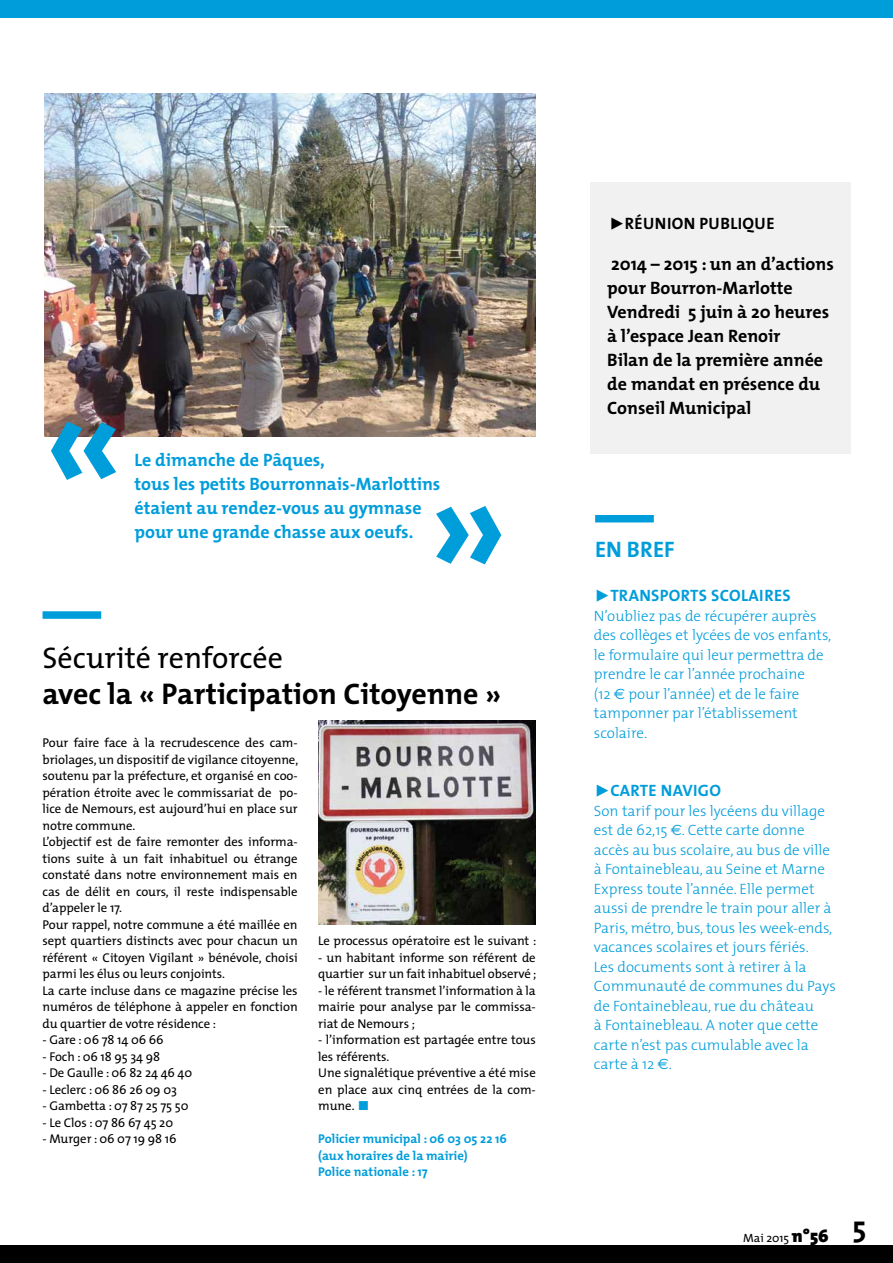
<style>
.page{position:relative;width:893px;height:1263px;background:#fff}
.page>*{position:absolute;margin:0;border:0;box-sizing:border-box;transform-origin:0 0}
.t1{font:700 150px "The Mix";color:#009ddb}
.t2{font:700 30px "The Mix";color:#000}
.t3{font:30px "The Mix";color:#000}
.t4{font:700 22.5px "The Mix";color:#009ddb}
.t5{font:700 18px/24px "The Mix";color:#000}
.t6{font:700 18px/24px "The Mix";color:#009ddb}
.t7{font:700 16.5px "The Mix";letter-spacing:.095em;color:#009ddb}
.t8{font:700 16.5px "The Mix";color:#000}
.t9{font:300 15px/19.5px "The Mix";color:#009ddb}
.t10{font:12.75px/16.5px "The Mix";letter-spacing:-.005em;color:#000}
.t11{font:700 12.75px/16.5px "The Mix";color:#009ddb}
.t12{font:12px "The Mix";color:#000}
.s1{font-family:"Scala Sans Bold Expert";font-size:13.5px;color:#009ddb}
.s2{font-family:"Scala Sans Bold Expert";font-weight:400}
.s3{font-family:"Euro Sans";font-weight:400}
.s4{font-weight:900;font-size:18px}
</style>
<div class="page">
<div style="left:0;top:1245px;width:893px;height:18px;background:#000"></div>
<div style="left:43px;top:611px;width:58px;height:8px;background:#009ddb"></div>
<div style="left:0;top:0;width:893px;height:17px;background:#009ddb"></div>
<img style="left:318px;top:720px;width:218px;height:205px">
<div style="left:595px;top:515px;width:59px;height:7px;background:#009ddb"></div>
<img style="left:45px;top:94px;width:491px;height:342px">
<div style="left:590px;top:183px;width:260px;height:271px;background:#f1f1f2"></div>
<h1 class="t1" style="left:45px;top:312px;width:82px">«</h1>
<h3 class="t6" style="left:134px;top:447px;width:308px">Le dimanche de Pâques,<br>tous les petits Bourronnais-Marlottins étaient au rendez-vous au gymnase pour une grande chasse aux oeufs.</h3>
<h1 class="t1" style="left:508px;top:674px;width:82px;rotate:-180deg">«</h1>
<h2 class="t3" style="left:43px;top:632px;width:242px">Sécurité renforcée</h2>
<h2 class="t2" style="left:43px;top:668px;width:460px">avec la « Participation Citoyenne »</h2>
<p class="t10" style="left:43px;top:734px;width:257px">Pour faire face à la recrudescence des cam&shy;briolages, un dispositif de vigilance citoyenne, soutenu par la préfecture, et organisé en coo&shy;pération étroite avec le commissariat de po&shy;lice de Nemours, est aujourd’hui en place sur notre commune.<br>L’objectif est de faire remonter des informa&shy;tions suite à un fait inhabituel ou étrange constaté dans notre environnement mais en cas de délit en cours, il reste indispensable d’appeler le 17.<br>Pour rappel, notre commune a été maillée en sept quartiers distincts avec pour chacun un référent « Citoyen Vigilant » bénévole, choisi parmi les élus ou leurs conjoints.<br>La carte incluse dans ce magazine précise les numéros de téléphone à appeler en fonction du quartier de votre résidence :</p>
<p class="t10" style="left:43px;top:1031px;width:123px">- Gare : 06 78 14 06 66</p>
<p class="t10" style="left:43px;top:1048px;width:119px">- Foch : 06 18 95 34 98</p>
<p class="t10" style="left:43px;top:1064px;width:151px">- De Gaulle : 06 82 24 46 40</p>
<p class="t10" style="left:43px;top:1081px;width:136px">- Leclerc : 06 86 26 09 03</p>
<p class="t10" style="left:43px;top:1097px;width:147px">- Gambetta : 07 87 25 75 50</p>
<p class="t10" style="left:43px;top:1114px;width:132px">- Le Clos : 07 86 67 45 20</p>
<p class="t10" style="left:43px;top:1130px;width:136px">- Murger : 06 07 19 98 16</p>
<p class="t10" style="left:318px;top:932px;width:220px">Le processus opératoire est le suivant :</p>
<p class="t10" style="left:318px;top:949px;width:220px">- un habitant informe son référent de quartier sur un fait inhabituel observé ;</p>
<p class="t10" style="left:318px;top:982px;width:219px;text-align:justify">- le référent transmet l’information à la mairie pour analyse par le commissa&shy;riat de Nemours ;</p>
<p class="t10" style="left:318px;top:1031px;width:219px">- l’information est partagée entre tous les référents.<br>Une signalétique préventive a été mise en place aux cinq entrées de la com&shy;mune. <span class="s1">r</span></p>
<p class="t11" style="left:318px;top:1130px;width:190px">Policier municipal : 06 03 05 22 16 (aux horaires de la mairie)<br>Police nationale : 17</p>
<p class="t8" style="left:608px;top:209px;width:102px"><span class="s2">t</span>Réunion publ</p>
<p class="t8" style="left:738px;top:209px;width:38px">ique</p>
<h3 class="t5" style="left:607px;top:252px;width:228px">2014 – 2015 : un an d’actions pour Bourron-Marlotte<br>Vendredi 5 juin à 20 heures à l’espace Jean Renoir<br>Bilan de la première année de mandat en présence du<br>Conseil Municipal</h3>
<h3 class="t4" style="left:595px;top:531px;width:78px">en bref</h3>
<p class="t7" style="left:594px;top:582px;width:197px"><span class="s2">t</span>Transports scolaires</p>
<p class="t9" style="left:594px;top:605px;width:239px">N ’oubliez pas de récupérer auprès des collèges et lycées de vos enfants, le formulaire qui leur permettra de prendre le car l’année prochaine<br>(12 <span class="s3">€</span> pour l’année) et de le faire tamponner par l’établissement scolaire.</p>
<p class="t7" style="left:594px;top:777px;width:129px"><span class="s2">t</span>Carte Navigo</p>
<p class="t9" style="left:594px;top:800px;width:243px">Son tarif pour les lycéens du village est de 62,15 <span class="s3">€</span>. Cette carte donne accès au bus scolaire, au bus de ville à Fontainebleau, au Seine et Marne<br>Express toute l’année. Elle permet aussi de prendre le train pour aller à<br>Paris, métro, bus, tous les week-ends, vacances scolaires et jours fériés.<br>Les documents sont à retirer à la<br>Communauté de communes du Pays de Fontainebleau, rue du château<br>à Fontainebleau. A noter que cette carte n’est pas cumulable avec la carte à 12 <span class="s3">€</span>.</p>
<p class="t12" style="left:743px;top:1227px;width:125px">Mai 2015 <span class="s4">n°56</span> <sup>5</sup></p>
</div>
